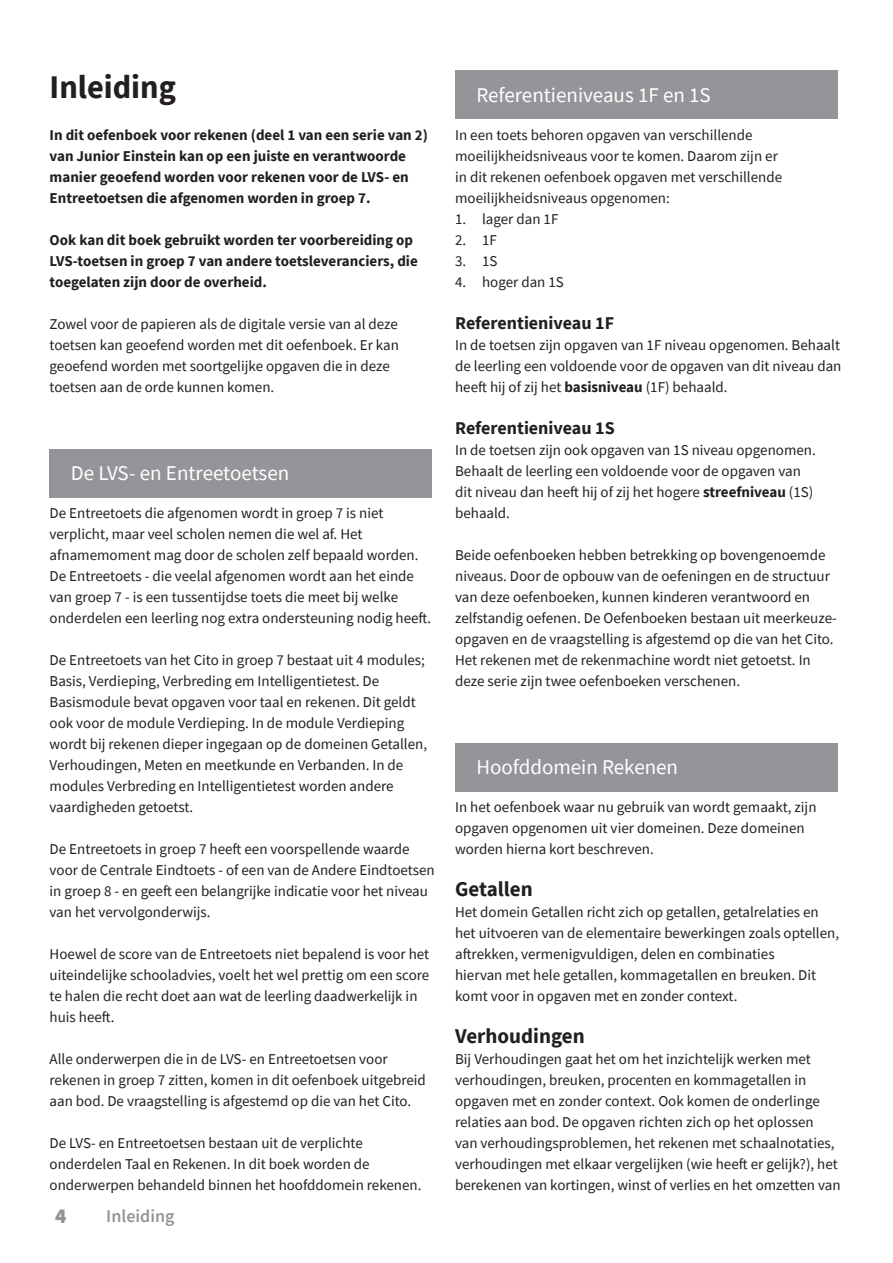
<style>
.page{position:relative;width:893px;height:1263px;background:#fff}
.page>*{position:absolute;margin:0;border:0;box-sizing:border-box;transform-origin:0 0}
.t1{font:700 33px "Source Sans Pro";color:#231f20}
.t2{font:21px "Source Sans Pro";color:#fff}
.t3{font:700 21px "Source Sans Pro";color:#231f20}
.t4{font:900 21px "Source Sans Pro";color:#929595}
.t5{font:700 18px "Source Sans Pro";color:#231f20}
.t6{font:600 18px "Source Sans Pro";color:#939598}
.t7{font:15px/21px "Source Sans Pro";color:#231f20}
.t8{font:700 15px/21px "Source Sans Pro";color:#231f20}
.s1{font-weight:700}
</style>
<div class="page">
<div style="left:50px;top:449px;width:382px;height:48px;background:#939598"></div>
<div style="left:455px;top:71px;width:382px;height:48px;background:#939598"></div>
<div style="left:455px;top:743px;width:382px;height:48px;background:#939598"></div>
<h1 class="t1" style="left:50px;top:65px;width:128px">Inleiding</h1>
<p class="t8" style="left:50px;top:124px;width:380px">In dit oefenboek voor rekenen (deel 1 van een serie van 2) van Junior Einstein kan op een juiste en verantwoorde manier geoefend worden voor rekenen voor de LVS- en Entreetoetsen die afgenomen worden in groep 7.</p>
<p class="t8" style="left:50px;top:229px;width:370px">Ook kan dit boek gebruikt worden ter voorbereiding op<br>LVS-toetsen in groep 7 van andere toetsleveranciers, die toegelaten zijn door de overheid.</p>
<p class="t7" style="left:50px;top:313px;width:351px">Zowel voor de papieren als de digitale versie van al deze toetsen kan geoefend worden met dit oefenboek. Er kan geoefend worden met soortgelijke opgaven die in deze toetsen aan de orde kunnen komen.</p>
<h2 class="t2" style="left:71px;top:459px;width:220px">De LVS- en Entreetoetsen</h2>
<p class="t7" style="left:50px;top:502px;width:383px">De Entreetoets die afgenomen wordt in groep 7 is niet verplicht, maar veel scholen nemen die wel af. Het afnamemoment mag door de scholen zelf bepaald worden.<br>De Entreetoets - die veelal afgenomen wordt aan het einde van groep 7 - is een tussentijdse toets die meet bij welke onderdelen een leerling nog extra ondersteuning nodig heeft.</p>
<p class="t7" style="left:50px;top:649px;width:379px">De Entreetoets van het Cito in groep 7 bestaat uit 4 modules; Basis, Verdieping, Verbreding em Intelligentietest. De Basismodule bevat opgaven voor taal en rekenen. Dit geldt ook voor de module Verdieping. In de module Verdieping wordt bij rekenen dieper ingegaan op de domeinen Getallen, Verhoudingen, Meten en meetkunde en Verbanden. In de modules Verbreding en Intelligentietest worden andere vaardigheden getoetst.</p>
<p class="t7" style="left:50px;top:838px;width:387px">De Entreetoets in groep 7 heeft een voorspellende waarde voor de Centrale Eindtoets - of een van de Andere Eindtoetsen in groep 8 - en geeft een belangrijke indicatie voor het niveau van het vervolgonderwijs.</p>
<p class="t7" style="left:50px;top:943px;width:381px">Hoewel de score van de Entreetoets niet bepalend is voor het uiteindelijke schooladvies, voelt het wel prettig om een score te halen die recht doet aan wat de leerling daadwerkelijk in huis heeft.</p>
<p class="t7" style="left:50px;top:1048px;width:378px">Alle onderwerpen die in de LVS- en Entreetoetsen voor rekenen in groep 7 zitten, komen in dit oefenboek uitgebreid aan bod. De vraagstelling is afgestemd op die van het Cito.</p>
<p class="t7" style="left:50px;top:1132px;width:373px">De LVS- en Entreetoetsen bestaan uit de verplichte onderdelen Taal en Rekenen. In dit boek worden de onderwerpen behandeld binnen het hoofddomein rekenen.</p>
<h2 class="t4" style="left:55px;top:1202px;width:13px">4</h2>
<p class="t6" style="left:106px;top:1204px;width:70px">Inleiding</p>
<h2 class="t2" style="left:476px;top:81px;width:236px">Referentieniveaus 1F en 1S</h2>
<p class="t7" style="left:455px;top:124px;width:328px">In een toets behoren opgaven van verschillende moeilijkheidsniveaus voor te komen. Daarom zijn er in dit rekenen oefenboek opgaven met verschillende moeilijkheidsniveaus opgenomen:</p>
<p class="t7" style="left:455px;top:208px;width:105px">1. lager dan 1F</p>
<p class="t7" style="left:455px;top:229px;width:43px">2. 1F</p>
<p class="t7" style="left:455px;top:250px;width:44px">3. 1S</p>
<p class="t7" style="left:455px;top:271px;width:110px">4. hoger dan 1S</p>
<p class="t5" style="left:455px;top:311px;width:161px">Referentieniveau 1F</p>
<p class="t7" style="left:455px;top:334px;width:388px;text-align:justify">In de toetsen zijn opgaven van 1F niveau opgenomen. Behaalt de leerling een voldoende voor de opgaven van dit niveau dan heeft hij of zij het <span class="s1">basisniveau</span> (1F) behaald.</p>
<p class="t5" style="left:455px;top:416px;width:161px">Referentieniveau 1S</p>
<p class="t7" style="left:455px;top:439px;width:362px">In de toetsen zijn ook opgaven van 1S niveau opgenomen.<br>Behaalt de leerling een voldoende voor de opgaven van dit niveau dan heeft hij of zij het hogere <span class="s1">streefniveau</span> (1S) behaald.</p>
<p class="t7" style="left:455px;top:544px;width:383px">Beide oefenboeken hebben betrekking op bovengenoemde niveaus. Door de opbouw van de oefeningen en de structuur van deze oefenboeken, kunnen kinderen verantwoord en zelfstandig oefenen. De Oefenboeken bestaan uit meerkeuze&shy;opgaven en de vraagstelling is afgestemd op die van het Cito.<br>Het rekenen met de rekenmachine wordt niet getoetst. In deze serie zijn twee oefenboeken verschenen.</p>
<h2 class="t2" style="left:476px;top:753px;width:203px">Hoofddomein Rekenen</h2>
<p class="t7" style="left:455px;top:796px;width:363px">In het oefenboek waar nu gebruik van wordt gemaakt, zijn opgaven opgenomen uit vier domeinen. Deze domeinen worden hierna kort beschreven.</p>
<h2 class="t3" style="left:455px;top:875px;width:79px">Getallen</h2>
<p class="t7" style="left:455px;top:901px;width:385px">Het domein Getallen richt zich op getallen, getalrelaties en het uitvoeren van de elementaire bewerkingen zoals optellen, aftrekken, vermenigvuldigen, delen en combinaties<br>hiervan met hele getallen, kommagetallen en breuken. Dit komt voor in opgaven met en zonder context.</p>
<h2 class="t3" style="left:455px;top:1022px;width:131px">Verhoudingen</h2>
<p class="t7" style="left:455px;top:1048px;width:387px">Bij Verhoudingen gaat het om het inzichtelijk werken met verhoudingen, breuken, procenten en kommagetallen in opgaven met en zonder context. Ook komen de onderlinge relaties aan bod. De opgaven richten zich op het oplossen<br>van verhoudingsproblemen, het rekenen met schaalnotaties, verhoudingen met elkaar vergelijken (wie heeft er gelijk?), het berekenen van kortingen, winst of verlies en het omzetten van</p>
</div>
